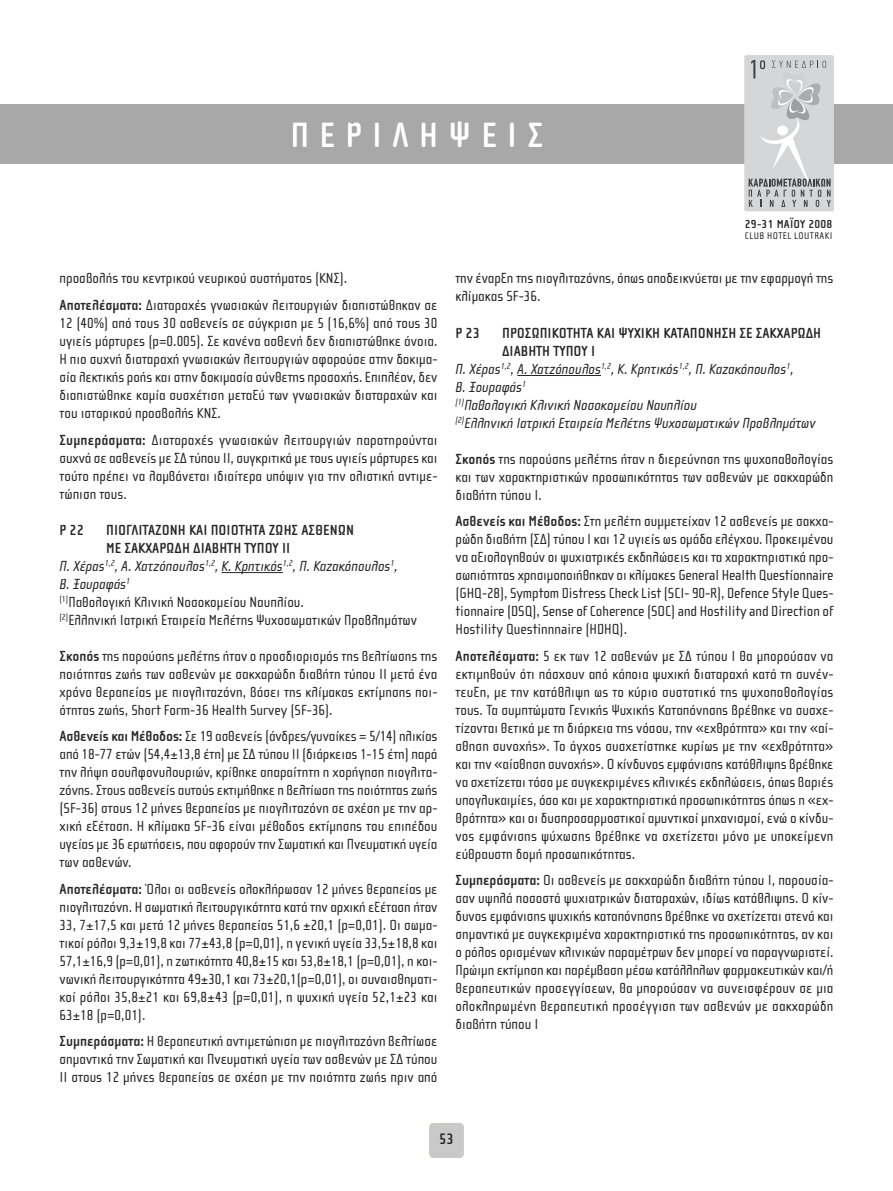
<style>
.page{position:relative;width:893px;height:1191px;background:#fff}
.page>*{position:absolute;margin:0;border:0;box-sizing:border-box;transform-origin:0 0}
.t1{font:700 36px "Cholla Sans Gr";letter-spacing:.285em;color:#fff}
.t2{font:700 15.6px "Cholla Sans Gr";color:#272627}
.t3{font:15px/18px "Cholla Sans Gr";color:#272627;text-align:justify}
.t4{font:italic 15px "Cholla Sans Gr";color:#272627}
.t5{font:700 15px "Cholla Sans Gr";color:#272627}
.t6{font:700 11.85px "Cholla Sans Gr";letter-spacing:.015em;color:#272627;scale:1.04 1}
.t7{font:9.9px "Cholla Sans Gr";letter-spacing:.035em;color:#272627;scale:1.04 1}
.s1{font-weight:700}
</style>
<div class="page">
<hr style="left:222px;top:572px;width:61px;height:1px;background:#272627">
<hr style="left:517px;top:375px;width:84px;height:1px;background:#272627">
<div style="left:429px;top:1123px;width:35px;height:35px;background:#c9c9c9;border-radius:4px"></div>
<div style="left:0;top:104px;width:893px;height:59px;background:#a9a8a9"></div>
<svg style="left:744px;top:55px;width:90px;height:156px;background:#cdced0"></svg>
<h1 class="t1" style="left:290px;top:115px;width:254px">ΠΕΡΙΛΗΨΕΙΣ</h1>
<p class="t6" style="left:745px;top:217px;width:86px">29-31 ΜΑΪΟΥ 2008</p>
<p class="t7" style="left:745px;top:231px;width:86px">CLUB HOTEL LOUTRAKI</p>
<p class="t3" style="left:60px;top:265px;width:379px;line-height:26.5px">προσβολής του κεντρικού νευρικού συστήµατος (KNΣ).<br><span class="s1">Αποτελέσµατα:</span> ∆ιαταραχές γνωσιακών λειτουργιών διαπιστώθηκαν σε</p>
<p class="t3" style="left:60px;top:314px;width:379px">12 (40%) από τους 30 ασθενείς σε σύγκριση µε 5 (16,6%) από τους 30 υγιείς µάρτυρες (p=0.005). Σε κανένα ασθενή δεν διαπιστώθηκε άνοια.<br>H πιο συχνή διαταραχή γνωσιακών λειτουργιών αφορούσε στην δοκιµα&shy;σία λεκτικής ροής και στην δοκιµασία σύνθετης προσοχής. Eπιπλέον, δεν διαπιστώθηκε καµία συσχέτιση µεταξύ των γνωσιακών διαταραχών και του ιστορικού προσβολής KNΣ.</p>
<p class="t3" style="left:60px;top:431px;width:379px"><span class="s1">Συµπεράσµατα:</span> ∆ιαταραχές γνωσιακών λειτουργιών παρατηρούνται συχνά σε ασθενείς µε Σ∆ τύπου ΙΙ, συγκριτικά µε τους υγιείς µάρτυρες και τούτο πρέπει να λαµβάνεται ιδιαίτερα υπόψιν για την ολιστική αντιµε&shy;τώπιση τους.</p>
<p class="t5" style="left:60px;top:521px;width:26px">P22</p>
<p class="t5" style="left:106px;top:521px;width:249px">ΠΙΟΓΛΙΤΑΖΟΝΗ ΚΑΙ ΠΟΙΟΤΗΤΑ ΖΩΗΣ ΑΣΘΕΝΩΝ</p>
<p class="t5" style="left:106px;top:539px;width:186px">ΜΕ ΣΑΚΧΑΡΩ∆Η ∆ΙΑΒΗΤΗ ΤΥΠΟΥ ΙΙ</p>
<p class="t4" style="left:60px;top:557px;width:340px">Π. Χέρας<sup>1,2</sup>, Α. Χατζόπουλος<sup>1,2</sup>, Κ. Κρητικός<sup>1,2</sup>, Π. Καζακόπουλος<sup>1</sup>,</p>
<p class="t4" style="left:60px;top:575px;width:72px">Β. Ξουραφάς<sup>1</sup></p>
<p class="t3" style="left:60px;top:593px;width:246px"><sup>(1)</sup>Παθολογική Κλινική Νοσοκοµείου Ναυπλίου.</p>
<p class="t3" style="left:60px;top:611px;width:359px"><sup>(2)</sup>Ελληνική Ιατρική Εταιρεία Μελέτης Ψυχοσωµατικών Προβληµάτων</p>
<p class="t3" style="left:60px;top:647px;width:379px"><span class="s1">Σκοπός</span> της παρούσης µελέτης ήταν ο προσδιορισµός της βελτίωσης της ποιότητας ζωής των ασθενών µε σακχαρώδη διαβήτη τύπου ΙΙ µετά ένα χρόνο θεραπείας µε πιογλιταζόνη, βάσει της κλίµακας εκτίµησης ποι&shy;ότητας ζωής, Short Form-36 Health Survey (SF-36).</p>
<p class="t3" style="left:60px;top:727px;width:379px"><span class="s1">Ασθενείς και Μέθοδος:</span> Σε 19 ασθενείς (άνδρες/γυναίκες = 5/14) ηλικίας από 18-77 ετών (54,4±13,8 έτη) µε Σ∆ τύπου ΙΙ (διάρκειας 1-15 έτη) παρά την λήψη σουλφονυλουριών, κρίθηκε απαραίτητη η χορήγηση πιογλιτα&shy;ζόνης. Στους ασθενείς αυτούς εκτιµήθηκε η βελτίωση της ποιότητας ζωής (SF-36) στους 12 µήνες θεραπείας µε πιογλιταζόνη σε σχέση µε την αρ&shy;χική εξέταση. Η κλίµακα SF-36 είναι µέθοδος εκτίµησης του επιπέδου υγείας µε 36 ερωτήσεις, που αφορούν την Σωµατική και Πνευµατική υγεία των ασθενών.</p>
<p class="t3" style="left:60px;top:880px;width:379px"><span class="s1">Αποτελέσµατα:</span> Όλοι οι ασθενείς ολοκλήρωσαν 12 µήνες θεραπείας µε πιογλιταζόνη. Η σωµατική λειτουργικότητα κατά την αρχική εξέταση ήταν 33, 7±17,5 και µετά 12 µήνες θεραπείας 51,6 ±20,1 (p=0,01). Οι σωµα&shy;τικοί ρόλοι 9,3±19,8 και 77±43,8 (p=0,01), η γενική υγεία 33,5±18,8 και 57,1±16,9 (p=0,01), η ζωτικότητα 40,8±15 και 53,8±18,1 (p=0,01), η κοι&shy;νωνική λειτουργικότητα 49±30,1 και 73±20,1(p=0,01), οι συναισθηµατι&shy;κοί ρόλοι 35,8±21 και 69,8±43 (p=0,01), η ψυχική υγεία 52,1±23 και 63±18 (p=0,01).</p>
<p class="t3" style="left:60px;top:1032px;width:379px"><span class="s1">Συµπεράσµατα:</span> Η θεραπευτική αντιµετώπιση µε πιογλιταζόνη βελτίωσε σηµαντικά την Σωµατική και Πνευµατική υγεία των ασθενών µε Σ∆ τύπου ΙΙ στους 12 µήνες θεραπείας σε σχέση µε την ποιότητα ζωής πριν από</p>
<p class="t3" style="left:455px;top:270px;width:379px">την έναρξη της πιογλιταζόνης, όπως αποδεικνύεται µε την εφαρµογή της κλίµακας SF-36.</p>
<p class="t5" style="left:455px;top:324px;width:26px">P23</p>
<p class="t5" style="left:502px;top:324px;width:321px">ΠΡOΣΩΠΙΚOΤΗΤΑ KAI ΨΥΧΙΚΗ ΚΑΤΑΠΟΝΗΣΗ ΣΕ ΣΑΚΧΑΡΩ∆Η</p>
<p class="t5" style="left:502px;top:342px;width:94px">∆ΙΑΒΗΤΗ ΤΥΠΟΥ Ι</p>
<p class="t4" style="left:455px;top:360px;width:340px">Π. Χέρας<sup>1,2</sup>, Α. Χατζόπουλος<sup>1,2</sup>, Κ. Κρητικός<sup>1,2</sup>, Π. Καζακόπουλος<sup>1</sup>,</p>
<p class="t4" style="left:455px;top:378px;width:72px">Β. Ξουραφάς<sup>1</sup></p>
<p class="t4" style="left:455px;top:396px;width:243px"><sup>(1)</sup>Παθολογική Κλινική Νοσοκοµείου Ναυπλίου</p>
<p class="t4" style="left:455px;top:414px;width:362px"><sup>(2)</sup>Ελληνική Ιατρική Εταιρεία Μελέτης Ψυχοσωµατικών Προβληµάτων</p>
<p class="t3" style="left:455px;top:450px;width:379px"><span class="s1">Σκοπός</span> της παρούσης µελέτης ήταν η διερεύνηση της ψυχοπαθολογίας και των χαρακτηριστικών προσωπικότητας των ασθενών µε σακχαρώδη διαβήτη τύπου Ι.</p>
<p class="t3" style="left:455px;top:512px;width:379px"><span class="s1">Ασθενείς και Μέθοδος:</span> Στη µελέτη συµµετείχαν 12 ασθενείς µε σακχα&shy;ρώδη διαβήτη (Σ∆) τύπου Ι και 12 υγιείς ως οµάδα ελέγχου. Προκειµένου να αξιολογηθούν οι ψυχιατρικές εκδηλώσεις και τα χαρακτηριστικά προ&shy;σωπιότητας χρησιµοποιήθηκαν οι κλίµακες General Health Questίonnaire (GΗQ-28), Symptom Distress Check List (SCI- 90-R), Defence Style Ques&shy;tionnaire (DSQ), Sense of Coherence (SOC) and Hostility and Direction of Hostility Questinnnaire (HDHQ).</p>
<p class="t3" style="left:455px;top:647px;width:379px"><span class="s1">Αποτελέσµατα:</span> 5 εκ των 12 ασθενών µε Σ∆ τύπου Ι θα µπορούσαν να εκτιµηθούν ότι πάσχουν από κάποια ψυχική διαταραχή κατά τη συνέν&shy;τευξη, µε την κατάθλιψη ως το κύριο συστατικό της ψυχοπαθολογίας τους. Τα συµπτώµατα Γενικής Ψυχικής Καταπόνησης βρέθηκε να συσχε&shy;τίζονται θετικά µε τη διάρκεια της νόσου, την «εχθρότητα» και την «αί&shy;σθηση συνοχής». Το άγχος συσχετίστηκε κυρίως µε την «εχθρότητα» και την «αίσθηση συνοχής». Ο κίνδυνος εµφάνισης κατάθλιψης βρέθηκε να σχετίζεται τόσο µε συγκεκριµένες κλινικές εκδηλώσεις, όπως βαριές υπογλυκαιµίες, όσο και µε χαρακτηριστικά προσωπικότητας όπως η «εχ&shy;θρότητα» και οι δυσπροσαρµοστικοί αµυντικοί µηχανισµοί, ενώ ο κίνδυ&shy;νος εµφάνισης ψύχωσης βρέθηκε να σχετίζεται µόνο µε υποκείµενη εύθραυστη δοµή προσωπικότητας.</p>
<p class="t3" style="left:455px;top:871px;width:379px"><span class="s1">Συµπεράσµατα:</span> Οι ασθενείς µε σακχαρώδη διαβήτη τύπου Ι, παρουσία&shy;σαν υψηλά ποσοστά ψυχιατρικών διαταραχών, ιδίως κατάθλιψης. Ο κίν&shy;δυνος εµφάνισης ψυχικής καταπόνησης βρέθηκε να σχετίζεται στενά και σηµαντικά µε συγκεκριµένα χαρακτηριστικά της προσωπικότητας, αν και ο ρόλος ορισµένων κλινικών παραµέτρων δεν µπορεί να παραγνωριστεί.<br>Πρώιµη εκτίµηση και παρέµβαση µέσω κατάλληλων φαρµακευτικών και/ή θεραπευτικών προσεγγίσεων, θα µπορούσαν να συνεισφέρουν σε µια ολοκληρωµένη θεραπευτική προσέγγιση των ασθενών µε σακχαρώδη διαβήτη τύπου Ι</p>
<p class="t2" style="left:439px;top:1130px;width:16px">53</p>
</div>
